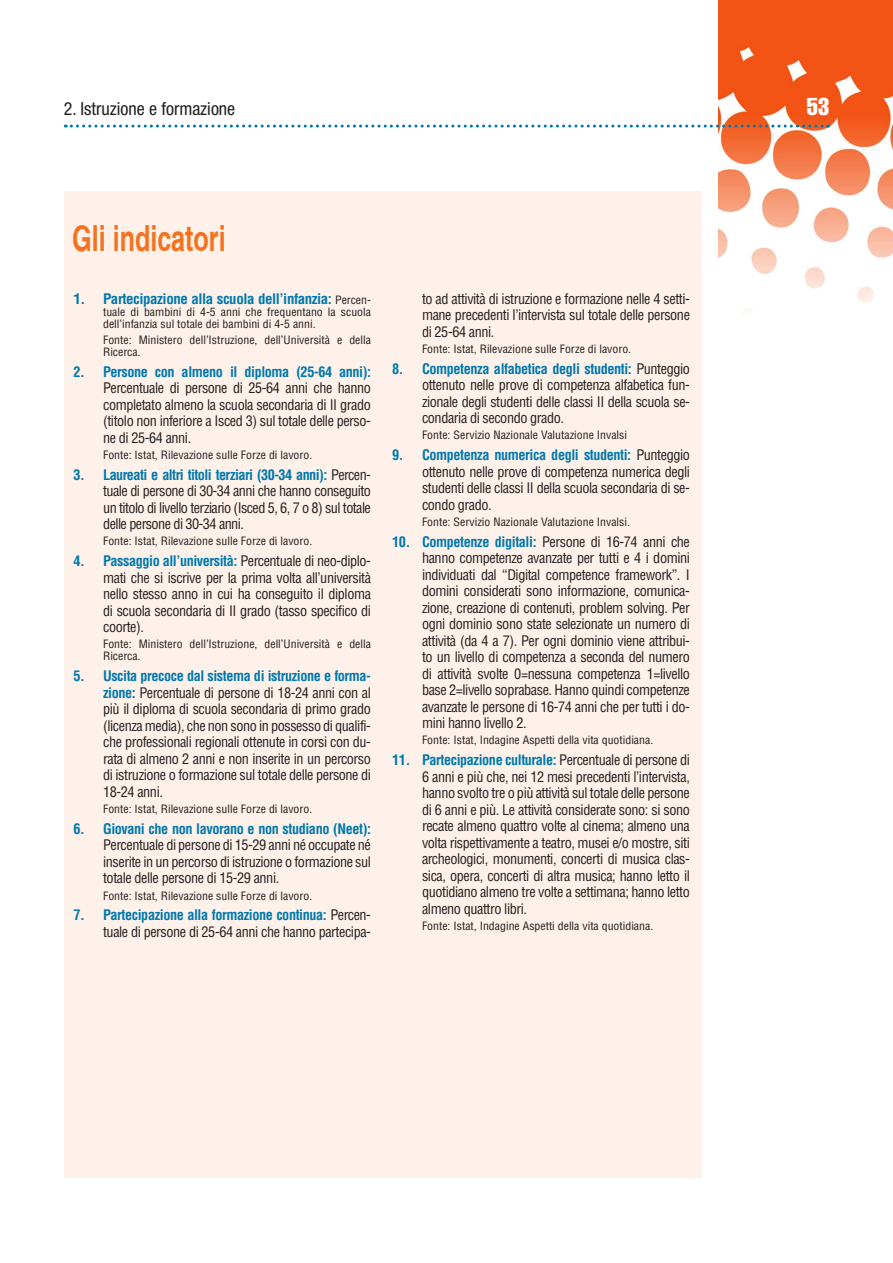
<style>
.page{position:relative;width:893px;height:1263px;background:#fff}
.page>*{position:absolute;margin:0;border:0;box-sizing:border-box;transform-origin:0 0}
.t1{font:700 condensed 36px "Helvetica";color:#f37320;scale:.85 1}
.t2{font:24px "Helvetica LT Std Comp";color:#fff}
.t3{font:condensed 18px "Helvetica Neue LT Std";color:#231f20}
.t4{font:condensed 14.25px/16.5px "Helvetica LT Std";letter-spacing:-.03em;color:#231f20;text-align:justify}
.t5{font:700 condensed 14.25px "Helvetica LT Std";letter-spacing:-.03em;color:#0078ae}
.t6{font:700 condensed 14.25px "Helvetica LT Std";letter-spacing:-.03em;color:#0078ae;scale:1.05 1}
.t7{font:condensed 11.25px/12px "Helvetica LT Std";color:#231f20;scale:1.05 1}
.s1{font-weight:400;font-size:11.25px;color:#231f20}
.s2{font-weight:700;color:#0078ae}
</style>
<div class="page">
<img style="left:719px;top:0;width:174px;height:312px">
<svg style="left:65px;top:125px;width:764px;height:3px"></svg>
<div style="left:64px;top:191px;width:638px;height:987px;background:#fef1e9"></div>
<p class="t3" style="left:64px;top:98px;width:173px">2. Istruzione e formazione</p>
<h2 class="t2" style="left:807px;top:91px;width:24px">53</h2>
<h1 class="t1" style="left:72px;top:216px;width:182px">Gli indicatori</h1>
<p class="t6" style="left:73px;top:289px;width:285px">1. Partecipazione alla scuola dell’infanzia: <span class="s1">Percen-</span></p>
<p class="t7" style="left:103px;top:305px;width:257px">tuale di bambini di 4-5 anni che frequentano la scuola dell’infanzia sul totale dei bambini di 4-5 anni.</p>
<p class="t7" style="left:103px;top:334px;width:257px">Fonte: Ministero dell’Istruzione, dell’Università e della<br>Ricerca.</p>
<p class="t5" style="left:73px;top:362px;width:299px">2. Persone con almeno il diploma (25-64 anni):</p>
<p class="t4" style="left:103px;top:380px;width:269px">Percentuale di persone di 25-64 anni che hanno completato almeno la scuola secondaria di II grado (titolo non inferiore a Isced 3) sul totale delle perso&shy;ne di 25-64 anni.</p>
<p class="t7" style="left:103px;top:449px;width:201px">Fonte: Istat, Rilevazione sulle Forze di lavoro.</p>
<p class="t4" style="left:103px;top:466px;width:269px;text-indent:-30px"><span class="s2">3. Laureati e altri titoli terziari (30-34 anni):</span> Percen&shy;tuale di persone di 30-34 anni che hanno conseguito un titolo di livello terziario (Isced 5, 6, 7 o 8) sul totale delle persone di 30-34 anni.</p>
<p class="t7" style="left:103px;top:535px;width:201px">Fonte: Istat, Rilevazione sulle Forze di lavoro.</p>
<p class="t4" style="left:103px;top:553px;width:269px;text-indent:-30px"><span class="s2">4. Passaggio all’università:</span> Percentuale di neo-diplo&shy;mati che si iscrive per la prima volta all’università nello stesso anno in cui ha conseguito il diploma di scuola secondaria di II grado (tasso specifico di coorte).</p>
<p class="t7" style="left:103px;top:638px;width:257px">Fonte: Ministero dell’Istruzione, dell’Università e della<br>Ricerca.</p>
<p class="t4" style="left:103px;top:668px;width:269px;text-indent:-30px"><span class="s2">5. Uscita precoce dal sistema di istruzione e forma&shy;zione:</span> Percentuale di persone di 18-24 anni con al più il diploma di scuola secondaria di primo grado (licenza media), che non sono in possesso di qualifi&shy;che professionali regionali ottenute in corsi con du&shy;rata di almeno 2 anni e non inserite in un percorso di istruzione o formazione sul totale delle persone di 18-24 anni.</p>
<p class="t7" style="left:103px;top:803px;width:201px">Fonte: Istat, Rilevazione sulle Forze di lavoro.</p>
<p class="t5" style="left:73px;top:820px;width:299px">6. Giovani che non lavorano e non studiano (Neet):</p>
<p class="t4" style="left:103px;top:837px;width:269px">Percentuale di persone di 15-29 anni né occupate né inserite in un percorso di istruzione o formazione sul totale delle persone di 15-29 anni.</p>
<p class="t7" style="left:103px;top:889px;width:201px">Fonte: Istat, Rilevazione sulle Forze di lavoro.</p>
<p class="t4" style="left:73px;top:907px;width:299px;text-align:right"><span class="s2">7. Partecipazione alla formazione continua:</span> Percen&shy;tuale di persone di 25-64 anni che hanno partecipa-</p>
<p class="t4" style="left:422px;top:290px;width:269px">to ad attività di istruzione e formazione nelle 4 setti&shy;mane precedenti l’intervista sul totale delle persone di 25-64 anni.</p>
<p class="t7" style="left:422px;top:343px;width:201px">Fonte: Istat, Rilevazione sulle Forze di lavoro.</p>
<p class="t4" style="left:422px;top:360px;width:269px;text-indent:-30px"><span class="s2">8. Competenza alfabetica degli studenti:</span> Punteggio ottenuto nelle prove di competenza alfabetica fun&shy;zionale degli studenti delle classi II della scuola se&shy;condaria di secondo grado.</p>
<p class="t7" style="left:422px;top:429px;width:197px">Fonte: Servizio Nazionale Valutazione Invalsi</p>
<p class="t4" style="left:422px;top:447px;width:269px;text-indent:-30px"><span class="s2">9. Competenza numerica degli studenti:</span> Punteggio ottenuto nelle prove di competenza numerica degli studenti delle classi II della scuola secondaria di se&shy;condo grado.</p>
<p class="t7" style="left:422px;top:516px;width:200px">Fonte: Servizio Nazionale Valutazione Invalsi.</p>
<p class="t4" style="left:422px;top:533px;width:269px;text-indent:-30px"><span class="s2">10. Competenze digitali:</span> Persone di 16-74 anni che hanno competenze avanzate per tutti e 4 i domini individuati dal “Digital competence framework”. I domini considerati sono informazione, comunica&shy;zione, creazione di contenuti, problem solving. Per ogni dominio sono state selezionate un numero di attività (da 4 a 7). Per ogni dominio viene attribui&shy;to un livello di competenza a seconda del numero di attività svolte 0=nessuna competenza 1=livello base 2=livello soprabase. Hanno quindi competenze avanzate le persone di 16-74 anni che per tutti i do&shy;mini hanno livello 2.</p>
<p class="t7" style="left:422px;top:734px;width:222px">Fonte: Istat, Indagine Aspetti della vita quotidiana.</p>
<p class="t4" style="left:422px;top:752px;width:269px;text-indent:-30px"><span class="s2">11. Partecipazione culturale:</span> Percentuale di persone di 6 anni e più che, nei 12 mesi precedenti l’intervista, hanno svolto tre o più attività sul totale delle persone di 6 anni e più. Le attività considerate sono: si sono recate almeno quattro volte al cinema; almeno una volta rispettivamente a teatro, musei e/o mostre, siti archeologici, monumenti, concerti di musica clas&shy;sica, opera, concerti di altra musica; hanno letto il quotidiano almeno tre volte a settimana; hanno letto almeno quattro libri.</p>
<p class="t7" style="left:422px;top:920px;width:222px">Fonte: Istat, Indagine Aspetti della vita quotidiana.</p>
</div>
